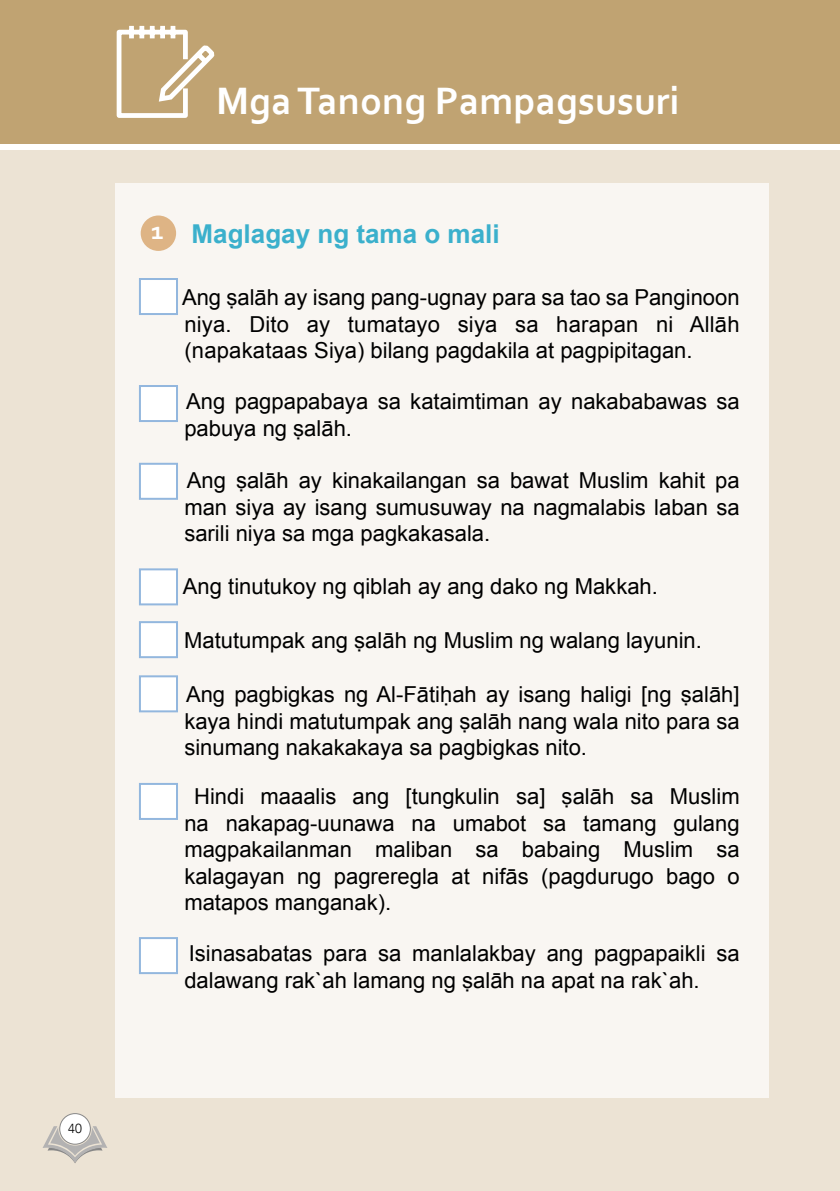
<style>
.page{position:relative;width:840px;height:1191px;background:#fff}
.page>*{position:absolute;margin:0;border:0;box-sizing:border-box;transform-origin:0 0}
.t1{font:700 40px "Corbel";color:#fff}
.t2{font:700 26px "Arial";color:#3bb0cc}
.t3{font:22px/26.4px "Arial";color:#000;text-align:justify}
.t4{font:300 13.2px "Avenir";color:#000}
</style>
<div class="page">
<div style="left:0;top:150px;width:839px;height:1041px;background:#ece3d4"></div>
<div style="left:115px;top:183px;width:653px;height:914px;background:#f9f6f2"></div>
<div style="left:0;top:0;width:839px;height:144px;background:#c0a372"></div>
<svg style="left:116px;top:25px;width:99px;height:93px"></svg>
<div style="left:141px;top:215px;width:35px;height:36px;background:#deb485;border-radius:50%"></div>
<div style="left:139px;top:278px;width:39px;height:37px;background:#fff;border:2px solid #93b7de"></div>
<div style="left:139px;top:385px;width:39px;height:37px;background:#fff;border:2px solid #93b7de"></div>
<div style="left:139px;top:463px;width:39px;height:37px;background:#fff;border:2px solid #93b7de"></div>
<div style="left:139px;top:568px;width:39px;height:37px;background:#fff;border:2px solid #93b7de"></div>
<div style="left:139px;top:621px;width:39px;height:37px;background:#fff;border:2px solid #93b7de"></div>
<div style="left:139px;top:675px;width:39px;height:37px;background:#fff;border:2px solid #93b7de"></div>
<div style="left:139px;top:783px;width:39px;height:37px;background:#fff;border:2px solid #93b7de"></div>
<div style="left:139px;top:937px;width:39px;height:37px;background:#fff;border:2px solid #93b7de"></div>
<svg style="left:43px;top:1126px;width:64px;height:37px"></svg>
<div style="left:60px;top:1113px;width:30px;height:31px;background:#fff;border-radius:50%"></div>
<div style="left:59px;top:1113px;width:31px;height:31px;border:1px solid #878787;border-radius:50%"></div>
<p class="t4" style="left:68px;top:1120px;width:15px">40</p>
<h1 class="t1" style="left:216px;top:76px;width:465px">Mga Tanong Pampagsusuri</h1>
<p class="t2" style="left:151px;top:216px;width:349px"><sup>1</sup> Maglagay ng tama o mali</p>
<p class="t3" style="left:182px;top:284px;width:559px">Ang ṣalāh ay isang pang-ugnay para sa tao sa Panginoon niya. Dito ay tumatayo siya sa harapan ni Allāh (napakataas Siya) bilang pagdakila at pagpipitagan.</p>
<p class="t3" style="left:184px;top:388px;width:556px">Ang pagpapabaya sa kataimtiman ay nakababawas sa pabuya ng ṣalāh.</p>
<p class="t3" style="left:184px;top:468px;width:556px">Ang ṣalāh ay kinakailangan sa bawat Muslim kahit pa man siya ay isang sumusuway na nagmalabis laban sa sarili niya sa mga pagkakasala.</p>
<p class="t3" style="left:183px;top:573px;width:476px">Ang tinutukoy ng qiblah ay ang dako ng Makkah.</p>
<p class="t3" style="left:184px;top:627px;width:519px">Matutumpak ang ṣalāh ng Muslim ng walang layunin.</p>
<p class="t3" style="left:184px;top:681px;width:556px">Ang pagbigkas ng Al-Fātiḥah ay isang haligi [ng ṣalāh] kaya hindi matutumpak ang ṣalāh nang wala nito para sa sinumang nakakakaya sa pagbigkas nito.</p>
<p class="t3" style="left:184px;top:783px;width:556px;text-indent:10px">Hindi maaalis ang [tungkulin sa] ṣalāh sa Muslim na nakapag-uunawa na umabot sa tamang gulang magpakailanman maliban sa babaing Muslim sa kalagayan ng pagreregla at nifās (pagdurugo bago o matapos manganak).</p>
<p class="t3" style="left:184px;top:940px;width:556px">Isinasabatas para sa manlalakbay ang pagpapaikli sa dalawang rak`ah lamang ng ṣalāh na apat na rak`ah.</p>
</div>
